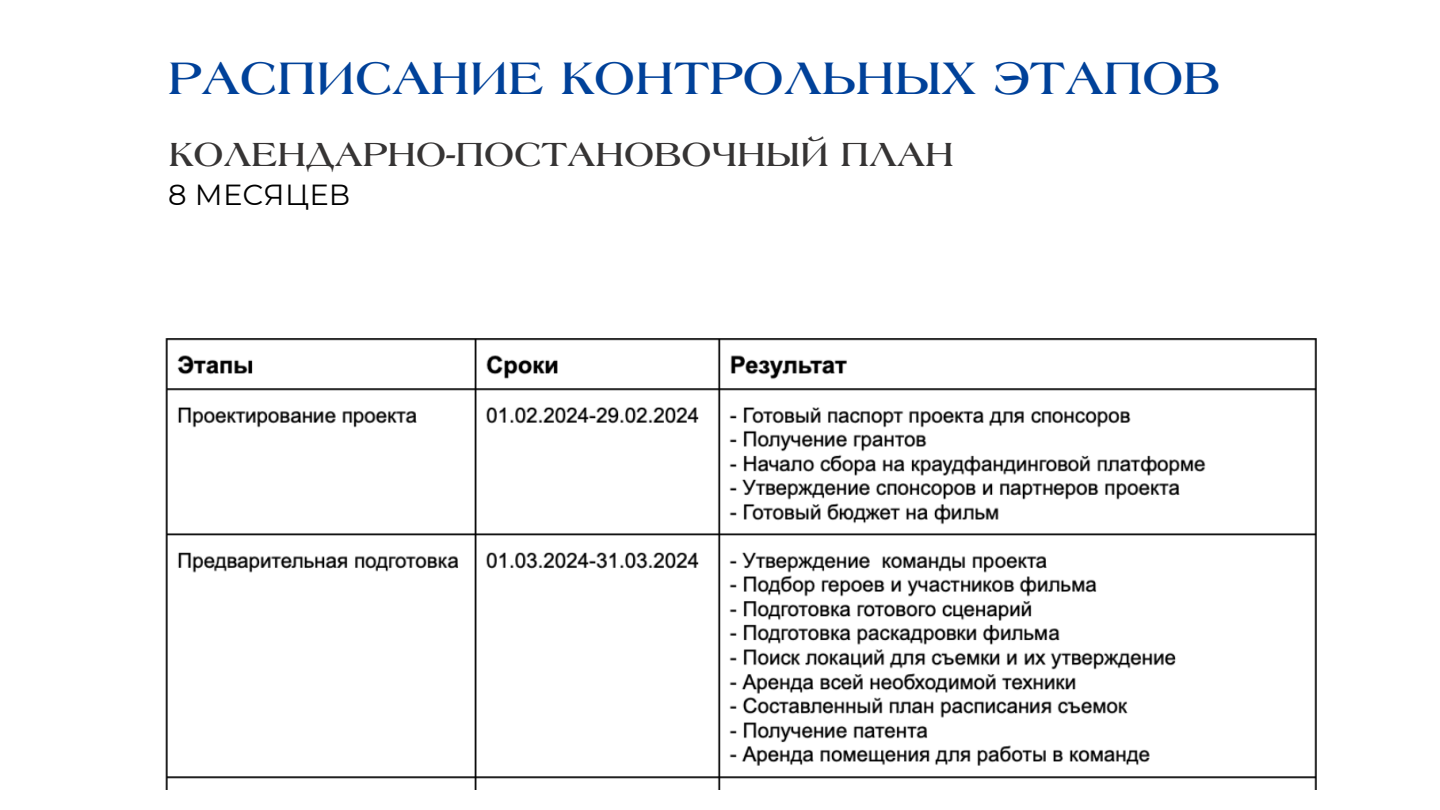
<style>
.page{position:relative;width:1440px;height:810px;background:#fff}
.page>*{position:absolute;margin:0;border:0;box-sizing:border-box;transform-origin:0 0}
.t1{font:700 49px "Laguna";color:#004199}
.t2{font:700 36px "Laguna";color:#363434}
.t3{font:29px "Montserrat";letter-spacing:.01em;color:#000}
</style>
<div class="page">
<img style="left:165px;top:338px;width:1152px;height:451px">
<p class="t1" style="left:168px;top:58px;width:1054px">РАСПИСАНИЕ КОНТРОЛЬНЫХ ЭТАПОВ</p>
<p class="t2" style="left:168px;top:140px;width:787px">КОЛЕНДАРНО-ПОСТАНОВОЧНЫЙ ПЛАН</p>
<p class="t3" style="left:168px;top:177px;width:184px">8 МЕСЯЦЕВ</p>
</div>
